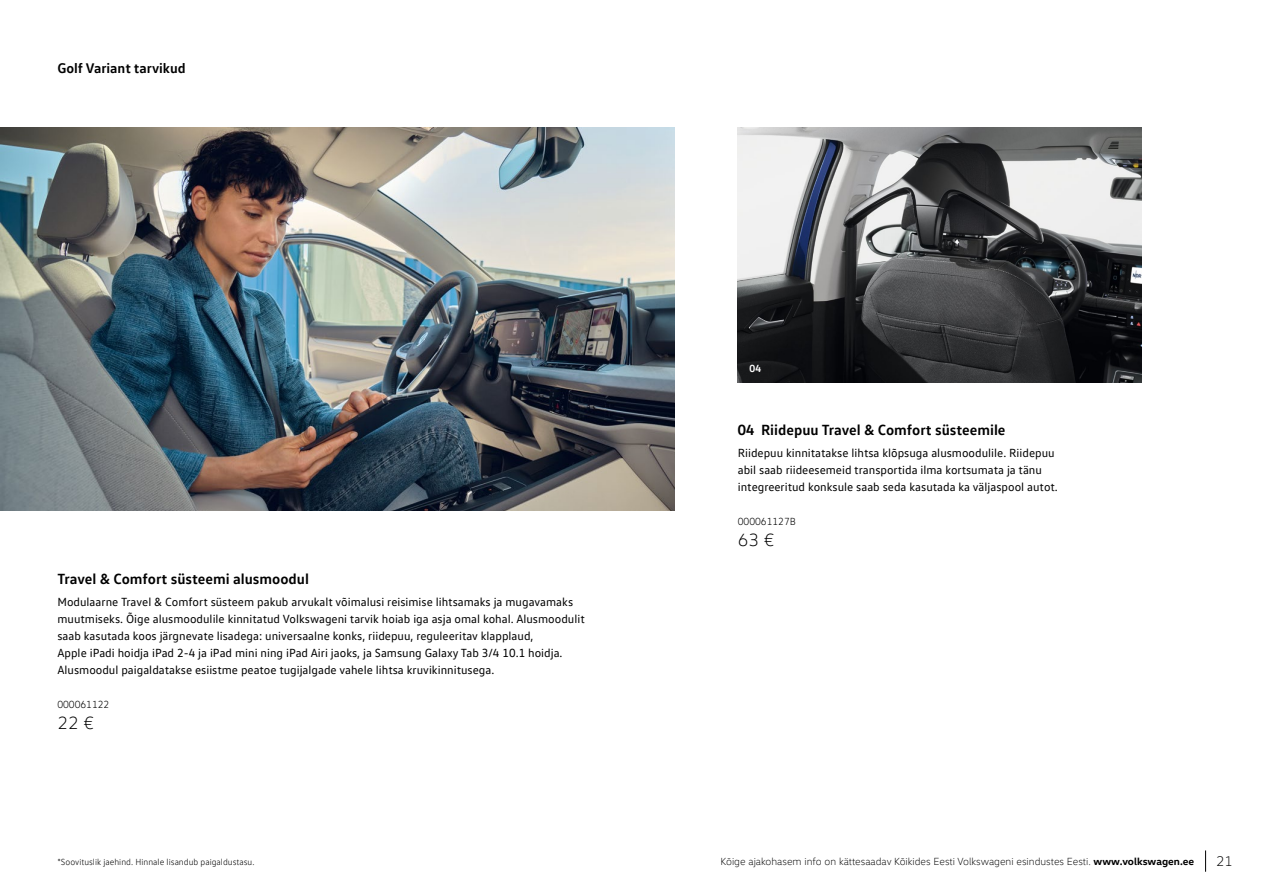
<style>
.page{position:relative;width:1263px;height:893px;background:#fff}
.page>*{position:absolute;margin:0;border:0;box-sizing:border-box;transform-origin:0 0}
.t1{font:300 18px "VW Head";color:#000}
.t2{font:700 15px "VW Text";color:#000}
.t3{font:700 14.25px "VW Text";color:#000}
.t4{font:300 14.25px "VW Head";color:#000}
.t5{font:12px/17px "VW Text";color:#000}
.t6{font:300 10.5px "VW Head";color:#000}
.t7{font:300 10.5px "VW Text";color:#000}
.t8{font:700 10.5px "VW Text";color:#fff}
.t9{font:300 9px "VW Text";color:#000}
.s1{font-weight:700}
</style>
<div class="page">
<img style="left:738px;top:128px;width:404px;height:255px">
<img style="left:0;top:128px;width:674px;height:382px">
<svg style="left:1205px;top:850px;width:1px;height:22px"></svg>
<p class="t3" style="left:57px;top:59px;width:130px">Golf Variant tarvikud</p>
<p class="t2" style="left:57px;top:569px;width:253px">Travel &amp; Comfort süsteemi alusmoodul</p>
<p class="t5" style="left:57px;top:593px;width:529px">Modulaarne Travel &amp; Comfort süsteem pakub arvukalt võimalusi reisimise lihtsamaks ja mugavamaks muutmiseks. Õige alusmoodulile kinnitatud Volkswageni tarvik hoiab iga asja omal kohal. Alusmoodulit saab kasutada koos järgnevate lisadega: universaalne konks, riidepuu, reguleeritav klapplaud,<br>Apple iPadi hoidja iPad 2-4 ja iPad mini ning iPad Airi jaoks, ja Samsung Galaxy Tab 3/4 10.1 hoidja.<br>Alusmoodul paigaldatakse esiistme peatoe tugijalgade vahele lihtsa kruvikinnitusega.</p>
<p class="t7" style="left:57px;top:698px;width:53px">000061122</p>
<h1 class="t1" style="left:57px;top:712px;width:38px">22 €</h1>
<p class="t8" style="left:749px;top:362px;width:13px">04</p>
<p class="t2" style="left:738px;top:420px;width:269px">04 Riidepuu Travel &amp; Comfort süsteemile</p>
<p class="t5" style="left:738px;top:444px;width:321px">Riidepuu kinnitatakse lihtsa klõpsuga alusmoodulile. Riidepuu abil saab riideesemeid transportida ilma kortsumata ja tänu integreeritud konksule saab seda kasutada ka väljaspool autot.</p>
<p class="t7" style="left:738px;top:515px;width:60px">000061127B</p>
<h1 class="t1" style="left:738px;top:529px;width:38px">63 €</h1>
<p class="t9" style="left:57px;top:856px;width:199px">*Soovituslik jaehind. Hinnale lisandub paigaldustasu.</p>
<p class="t6" style="left:721px;top:855px;width:475px">Kõige ajakohasem info on kättesaadav Kõikides Eesti Volkswageni esindustes Eesti. <span class="s1">www.volkswagen.ee</span></p>
<p class="t4" style="left:1216px;top:853px;width:18px">21</p>
</div>
